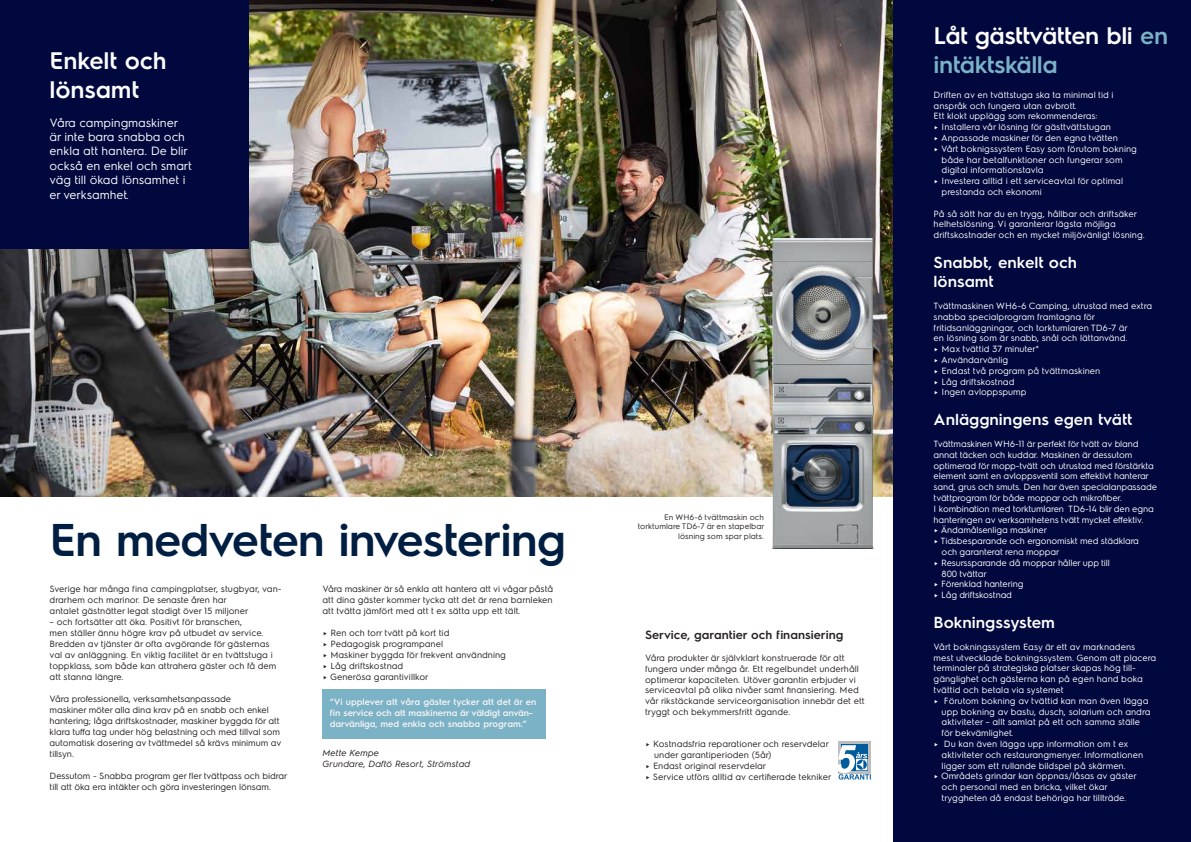
<style>
.page{position:relative;width:1191px;height:842px;background:#fff}
.page>*{position:absolute;margin:0;border:0;box-sizing:border-box;transform-origin:0 0}
.t1{font:600 46px "Electrolux Sans";letter-spacing:-.025em;color:#001e41}
.t2{font:600 24px/28.8px "Electrolux Sans";letter-spacing:-.02em;color:#fff}
.t3{font:600 16px/19.2px "Electrolux Sans";color:#fff}
.t4{font:12px/14.4px "Electrolux Sans";letter-spacing:-.005em;color:#fff}
.t5{font:600 12px "Electrolux Sans";color:#231f20}
.t6{font:9px/10.8px "Electrolux Sans";color:#fff}
.t7{font:9px/11px "Electrolux Sans";color:#231f20}
.t8{font:600 9px/10.9px "Electrolux Sans";letter-spacing:-.015em;color:#f3f3f4}
.t9{font:italic 9px "Electrolux Sans";color:#231f20}
.t10{font:8px/9.6px "Electrolux Sans";color:#231f20;text-align:right}
.s1{color:#7cb2c6}
</style>
<div class="page">
<img style="left:0;top:0;width:893px;height:496px">
<div style="left:0;top:0;width:248px;height:248px;background:#00083e"></div>
<div style="left:322px;top:689px;width:224px;height:50px;background:#7cb2c6"></div>
<div style="left:893px;top:0;width:298px;height:842px;background:#00083e"></div>
<img style="left:772px;top:238px;width:101px;height:310px">
<div style="left:838px;top:741px;width:33px;height:32px;background:#bcbec0"></div>
<div style="left:841px;top:744px;width:27px;height:27px;background:#005b9d"></div>
<svg style="left:838px;top:745px;width:33px;height:35px"></svg>
<p class="t2" style="left:50px;top:45px;width:119px">Enkelt och lönsamt</p>
<p class="t4" style="left:50px;top:114px;width:144px">Våra campingmaskiner är inte bara snabba och enkla att hantera. De blir också en enkel och smart väg till ökad lönsamhet i er verksamhet.</p>
<p class="t1" style="left:50px;top:508px;width:518px">En medveten investering</p>
<p class="t7" style="left:50px;top:583px;width:233px">Sverige har många fina campingplatser, stugbyar, van&shy;drarhem och marinor. De senaste åren har<br>antalet gästnätter legat stadigt över 15 miljoner</p>
<p class="t7" style="left:50px;top:616px;width:228px">– och fortsätter att öka. Positivt för branschen,<br>men ställer ännu högre krav på utbudet av service.<br>Bredden av tjänster är ofta avgörande för gästernas val av anläggning. En viktig facilitet är en tvättstuga i toppklass, som både kan attrahera gäster och få dem att stanna längre.</p>
<p class="t7" style="left:50px;top:693px;width:183px">Våra professionella, verksamhetsanpassade</p>
<p class="t7" style="left:50px;top:704px;width:233px">maskiner möter alla dina krav på en snabb och enkel hantering; låga driftskostnader, maskiner byggda för att klara tuffa tag under hög belastning och med tillval som automatisk dosering av tvättmedel så krävs minimum av tillsyn.</p>
<p class="t7" style="left:50px;top:770px;width:239px">Dessutom - Snabba program ger fler tvättpass och bidrar till att öka era intäkter och göra investeringen lönsam.</p>
<p class="t7" style="left:322px;top:583px;width:232px;text-align:justify">Våra maskiner är så enkla att hantera att vi vågar påstå att dina gäster kommer tycka att det är rena barnleken att tvätta jämfört med att t ex sätta upp ett tält.</p>
<p class="t7" style="left:322px;top:627px;width:128px">► Ren och torr tvätt på kort tid</p>
<p class="t7" style="left:322px;top:638px;width:122px">► Pedagogisk programpanel</p>
<p class="t7" style="left:322px;top:649px;width:185px">► Maskiner byggda för frekvent användning</p>
<p class="t7" style="left:322px;top:660px;width:82px">► Låg driftskostnad</p>
<p class="t7" style="left:322px;top:671px;width:107px">► Generösa garantivillkor</p>
<p class="t8" style="left:330px;top:696px;width:208px">“Vi upplever att våra gäster tycker att det är en fin service och att maskinerna är väldigt använ&shy;darvänliga, med enkla och snabba program.”</p>
<p class="t9" style="left:322px;top:747px;width:58px">Mette Kempe</p>
<p class="t9" style="left:322px;top:757px;width:149px">Grundare, Daftö Resort, Strömstad</p>
<p class="t10" style="left:638px;top:512px;width:128px">En WH6-6 tvättmaskin och torktumlare TD6-7 är en stapelbar lösning som spar plats.</p>
<p class="t5" style="left:645px;top:627px;width:200px">Service, garantier och finansiering</p>
<p class="t7" style="left:645px;top:652px;width:221px">Våra produkter är självklart konstruerade för att fungera under många år. Ett regelbundet underhåll optimerar kapaciteten. Utöver garantin erbjuder vi serviceavtal på olika nivåer samt finansiering. Med vår rikstäckande serviceorganisation innebär det ett tryggt och bekymmersfritt ägande.</p>
<p class="t7" style="left:654px;top:738px;width:176px;text-indent:-9px">► Kostnadsfria reparationer och reservdelar under garantiperioden (5år)</p>
<p class="t7" style="left:645px;top:760px;width:122px">► Endast original reservdelar</p>
<p class="t7" style="left:645px;top:771px;width:187px">► Service utförs alltid av certifierade tekniker</p>
<p class="t2" style="left:933px;top:19px;width:236px">Låt gästtvätten bli <span class="s1">en intäktskälla</span></p>
<p class="t6" style="left:933px;top:89px;width:181px">Driften av en tvättstuga ska ta minimal tid i</p>
<p class="t6" style="left:933px;top:99px;width:144px">anspråk och fungera utan avbrott.</p>
<p class="t6" style="left:933px;top:110px;width:165px">Ett klokt upplägg som rekommenderas:</p>
<p class="t6" style="left:933px;top:121px;width:179px">► Installera vår lösning för gästtvättstugan</p>
<p class="t6" style="left:933px;top:132px;width:186px">► Anpassade maskiner för den egna tvätten</p>
<p class="t6" style="left:941px;top:143px;width:197px;text-indent:-8px">► Vårt boknigssystem Easy som förutom bokning både har betalfunktioner och fungerar som digital informationstavla</p>
<p class="t6" style="left:941px;top:175px;width:183px;text-indent:-8px">► Investera alltid i ett serviceavtal för optimal prestanda och ekonomi</p>
<p class="t6" style="left:933px;top:207px;width:213px">På så sätt har du en trygg, hållbar och driftsäker helhetslösning. Vi garanterar lägsta möjliga driftskostnader och en mycket miljövänligt lösning.</p>
<p class="t3" style="left:933px;top:252px;width:145px">Snabbt, enkelt och lönsamt</p>
<p class="t6" style="left:933px;top:300px;width:220px">Tvättmaskinen WH6-6 Camping, utrustad med extra snabba specialprogram framtagna för fritidsanläggningar, och torktumlaren TD6-7 är<br>en lösning som är snabb, snål och lättanvänd.</p>
<p class="t6" style="left:933px;top:343px;width:107px">► Max tvättid 37 minuter*</p>
<p class="t6" style="left:933px;top:354px;width:76px">► Användarvänlig</p>
<p class="t6" style="left:933px;top:365px;width:168px">► Endast två program på tvättmaskinen</p>
<p class="t6" style="left:933px;top:375px;width:82px">► Låg driftskostnad</p>
<p class="t6" style="left:933px;top:386px;width:94px">► Ingen avloppspump</p>
<p class="t3" style="left:933px;top:409px;width:200px">Anläggningens egen tvätt</p>
<p class="t6" style="left:933px;top:438px;width:222px">Tvättmaskinen WH6-11 är perfekt för tvätt av bland annat täcken och kuddar. Maskinen är dessutom optimerad för mopp-tvätt och utrustad med förstärkta</p>
<p class="t6" style="left:933px;top:470px;width:225px">element samt en avloppsventil som effektivt hanterar sand, grus och smuts. Den har även specialanpassade tvättprogram för både moppar och mikrofiber.</p>
<p class="t6" style="left:933px;top:503px;width:222px">I kombination med torktumlaren TD6-14 blir den egna hanteringen av verksamhetens tvätt mycket effektiv.</p>
<p class="t6" style="left:933px;top:524px;width:115px">► Ändamålsenliga maskiner</p>
<p class="t6" style="left:941px;top:535px;width:199px;text-indent:-8px">► Tidsbesparande och ergonomiskt med städklara och garanterat rena moppar</p>
<p class="t6" style="left:941px;top:557px;width:170px;text-indent:-8px">► Resurssparande då moppar håller upp till<br>800 tvättar</p>
<p class="t6" style="left:933px;top:578px;width:91px">► Förenklad hantering</p>
<p class="t6" style="left:933px;top:589px;width:80px">► Låg driftskostnad</p>
<p class="t3" style="left:933px;top:612px;width:123px">Bokningssystem</p>
<p class="t6" style="left:933px;top:641px;width:224px">Vårt bokningssystem Easy är ett av marknadens mest utvecklade bokningssystem. Genom att placera terminaler på strategiska platser skapas hög till&shy;gänglighet och gästerna kan på egen hand boka tvättid och betala via systemet</p>
<p class="t6" style="left:941px;top:695px;width:210px;text-indent:-8px">► Förutom bokning av tvättid kan man även lägga upp bokning av bastu, dusch, solarium och andra aktiviteter – allt samlat på ett och samma ställe för bekvämlighet.</p>
<p class="t6" style="left:941px;top:738px;width:203px;text-indent:-8px">► Du kan även lägga upp information om t ex aktiviteter och restaurangmenyer. Informationen ligger som ett rullande bildspel på skärmen.</p>
<p class="t6" style="left:941px;top:770px;width:197px;text-indent:-8px">► Områdets grindar kan öppnas/låsas av gäster och personal med en bricka, vilket ökar tryggheten då endast behöriga har tillträde.</p>
</div>
